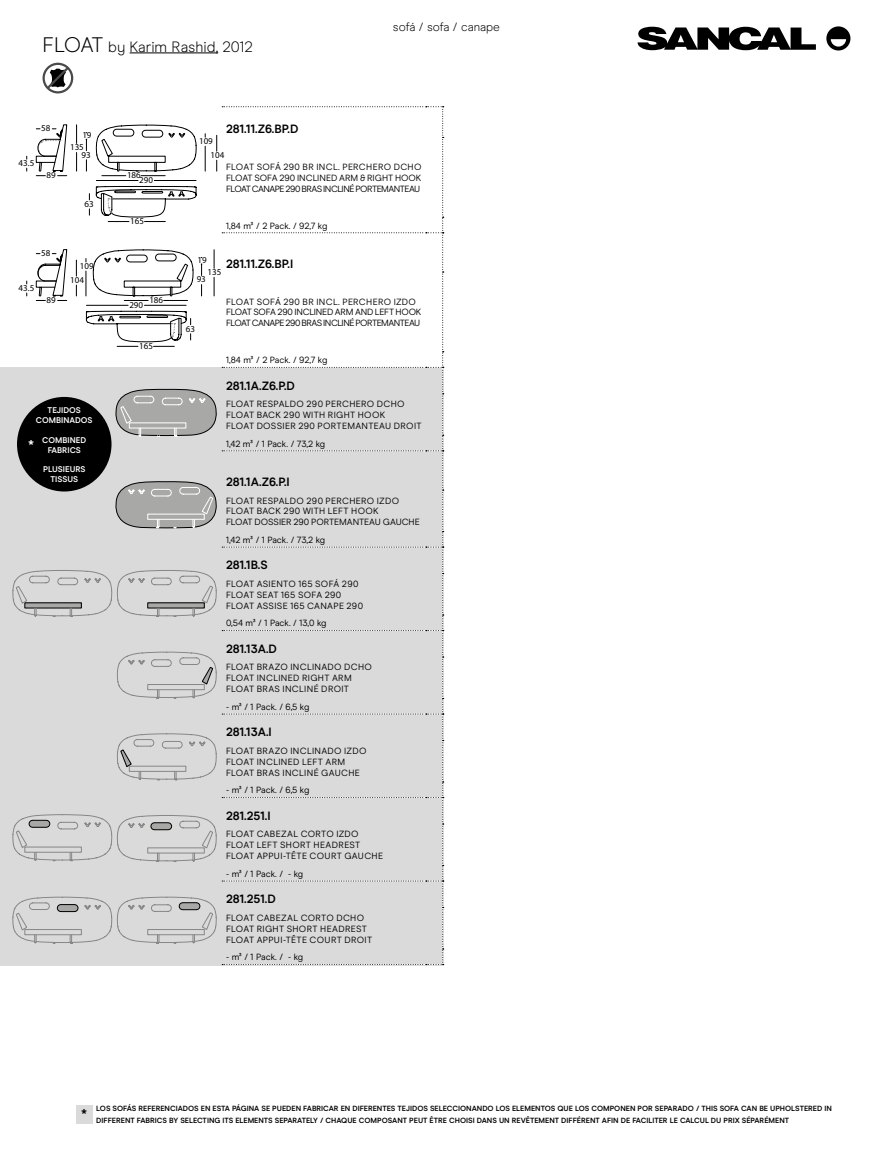
<style>
.page{position:relative;width:893px;height:1149px;background:#fff}
.page>*{position:absolute;margin:0;border:0;box-sizing:border-box;transform-origin:0 0}
.t1{font:300 15px "Modern Era";color:#000}
.t2{font:700 13.5px "Modern Era";color:#000}
.t3{font:700 13.5px "Modern Era";color:#fff}
.t4{font:700 12px "Modern Era";color:#000}
.t5{font:300 12px "Modern Era";color:#000}
.t6{font:9px/10.8px "Modern Era";letter-spacing:.02em;color:#000}
.t7{font:9px/10.8px "Modern Era";letter-spacing:-.03em;color:#000}
.t8{font:9px "Modern Era";color:#000}
.t9{font:9px "Myriad Pro";color:#000}
.t10{font:700 8.25px/9.9px "Modern Era";color:#fff;text-align:center}
.t11{font:700 7.5px/12px "Modern Era";color:#000}
.s1{font-size:21px}
</style>
<div class="page">
<svg style="left:826px;top:26px;width:24px;height:24px"></svg>
<svg style="left:637px;top:27px;width:179px;height:23px"></svg>
<hr style="left:130px;top:52px;width:88px;height:1px;background:#000">
<div style="left:43px;top:63px;width:30px;height:30px;border:2px solid #4a4a49;border-radius:50%"></div>
<svg style="left:45px;top:65px;width:26px;height:26px"></svg>
<div style="left:77px;top:1104px;width:16px;height:18px;background:#dadada"></div>
<div style="left:0;top:367px;width:443px;height:598px;background:#dadada"></div>
<svg style="left:12px;top:106px;width:432px;height:858px"></svg>
<h1 class="t1" style="left:43px;top:38px;width:212px"><span class="s1">FLOAT</span> by Karim Rashid, 2012</h1>
<h3 class="t5" style="left:393px;top:20px;width:109px">sofá / sofa / canape</h3>
<p class="t9" style="left:41px;top:123px;width:11px">58</p>
<p class="t9" style="left:19px;top:157px;width:17px">43.5</p>
<p class="t9" style="left:47px;top:169px;width:11px">89</p>
<p class="t9" style="left:82px;top:130px;width:11px">19</p>
<p class="t9" style="left:70px;top:142px;width:15px">135</p>
<p class="t9" style="left:82px;top:149px;width:11px">93</p>
<p class="t9" style="left:85px;top:198px;width:11px">63</p>
<p class="t9" style="left:41px;top:247px;width:11px">58</p>
<p class="t9" style="left:19px;top:282px;width:17px">43.5</p>
<p class="t9" style="left:47px;top:294px;width:11px">89</p>
<p class="t9" style="left:80px;top:260px;width:15px">109</p>
<p class="t9" style="left:70px;top:274px;width:15px">104</p>
<p class="t10" style="left:36px;top:405px;width:58px">TEJIDOS<br>COMBINADOS</p>
<p class="t10" style="left:42px;top:434px;width:45px">COMBINED<br>FABRICS</p>
<p class="t10" style="left:43px;top:464px;width:44px">PLUSIEURS<br>TISSUS</p>
<h2 class="t3" style="left:28px;top:437px;width:8px">*</h2>
<p class="t9" style="left:127px;top:169px;width:15px">186</p>
<p class="t9" style="left:139px;top:174px;width:15px">290</p>
<p class="t9" style="left:130px;top:215px;width:15px">165</p>
<p class="t9" style="left:149px;top:294px;width:15px">186</p>
<p class="t9" style="left:129px;top:299px;width:15px">290</p>
<p class="t9" style="left:139px;top:340px;width:15px">165</p>
<h3 class="t4" style="left:226px;top:122px;width:74px">281.11.Z6.BP.D</h3>
<p class="t6" style="left:226px;top:161px;width:197px;text-align:justify">FLOAT SOFÁ 290 BR INCL. PERCHERO DCHO FLOAT SOFA 290 INCLINED ARM &amp; RIGHT HOOK FLOAT CANAPE 290 BRAS INCLINÉ PORTEMANTEAU</p>
<p class="t8" style="left:226px;top:220px;width:103px">1,84 m³ / 2 Pack. / 92,7 kg</p>
<h3 class="t4" style="left:226px;top:256px;width:69px">281.11.Z6.BP.I</h3>
<p class="t7" style="left:226px;top:296px;width:197px">FLOAT SOFÁ 290 BR INCL. PERCHERO IZDO<br>FLOAT SOFA 290 INCLINED ARM AND LEFT HOOK<br>FLOAT CANAPE 290 BRAS INCLINÉ PORTEMANTEAU</p>
<p class="t8" style="left:226px;top:355px;width:103px">1,84 m³ / 2 Pack. / 92,7 kg</p>
<h3 class="t4" style="left:226px;top:378px;width:71px">281.1A.Z6.P.D</h3>
<p class="t6" style="left:226px;top:398px;width:197px">FLOAT RESPALDO 290 PERCHERO DCHO<br>FLOAT BACK 290 WITH RIGHT HOOK<br>FLOAT DOSSIER 290 PORTEMANTEAU DROIT</p>
<p class="t8" style="left:226px;top:438px;width:101px">1,42 m³ / 1 Pack. / 73,2 kg</p>
<h3 class="t4" style="left:226px;top:474px;width:65px">281.1A.Z6.P.I</h3>
<p class="t6" style="left:226px;top:495px;width:195px">FLOAT RESPALDO 290 PERCHERO IZDO<br>FLOAT BACK 290 WITH LEFT HOOK<br>FLOAT DOSSIER 290 PORTEMANTEAU GAUCHE</p>
<p class="t8" style="left:226px;top:534px;width:101px">1,42 m³ / 1 Pack. / 73,2 kg</p>
<h3 class="t4" style="left:226px;top:558px;width:43px">281.1B.S</h3>
<p class="t6" style="left:226px;top:578px;width:139px">FLOAT ASIENTO 165 SOFÁ 290<br>FLOAT SEAT 165 SOFA 290<br>FLOAT ASSISE 165 CANAPE 290</p>
<p class="t8" style="left:226px;top:618px;width:102px">0,54 m³ / 1 Pack. / 13,0 kg</p>
<h3 class="t4" style="left:226px;top:641px;width:52px">281.13A.D</h3>
<p class="t6" style="left:226px;top:661px;width:147px">FLOAT BRAZO INCLINADO DCHO<br>FLOAT INCLINED RIGHT ARM<br>FLOAT BRAS INCLINÉ DROIT</p>
<p class="t6" style="left:226px;top:701px;width:85px">- m³ / 1 Pack. / 6,5 kg</p>
<h3 class="t4" style="left:226px;top:724px;width:47px">281.13A.I</h3>
<p class="t6" style="left:226px;top:745px;width:142px">FLOAT BRAZO INCLINADO IZDO<br>FLOAT INCLINED LEFT ARM<br>FLOAT BRAS INCLINÉ GAUCHE</p>
<p class="t6" style="left:226px;top:784px;width:85px">- m³ / 1 Pack. / 6,5 kg</p>
<h3 class="t4" style="left:226px;top:808px;width:46px">281.251.I</h3>
<p class="t6" style="left:226px;top:828px;width:159px">FLOAT CABEZAL CORTO IZDO<br>FLOAT LEFT SHORT HEADREST<br>FLOAT APPUI-TÊTE COURT GAUCHE</p>
<p class="t6" style="left:226px;top:868px;width:79px">- m³ / 1 Pack. / - kg</p>
<h3 class="t4" style="left:226px;top:891px;width:51px">281.251.D</h3>
<p class="t6" style="left:226px;top:912px;width:148px">FLOAT CABEZAL CORTO DCHO<br>FLOAT RIGHT SHORT HEADREST<br>FLOAT APPUI-TÊTE COURT DROIT</p>
<p class="t6" style="left:226px;top:951px;width:79px">- m³ / 1 Pack. / - kg</p>
<p class="t9" style="left:199px;top:135px;width:15px">109</p>
<p class="t9" style="left:211px;top:149px;width:15px">104</p>
<p class="t9" style="left:197px;top:254px;width:11px">19</p>
<p class="t9" style="left:208px;top:266px;width:15px">135</p>
<p class="t9" style="left:197px;top:274px;width:11px">93</p>
<p class="t9" style="left:186px;top:323px;width:11px">63</p>
<h2 class="t2" style="left:81px;top:1106px;width:8px">*</h2>
<p class="t11" style="left:96px;top:1101px;width:737px">LOS SOFÁS REFERENCIADOS EN ESTA PÁGINA SE PUEDEN FABRICAR EN DIFERENTES TEJIDOS SELECCIONANDO LOS ELEMENTOS QUE LOS COMPONEN POR SEPARADO / THIS SOFA CAN BE UPHOLSTERED IN<br>DIFFERENT FABRICS BY SELECTING ITS ELEMENTS SEPARATELY / CHAQUE COMPOSANT PEUT ÊTRE CHOISI DANS UN REVÊTEMENT DIFFÉRENT AFIN DE FACILITER LE CALCUL DU PRIX SÉPARÉMENT</p>
</div>
